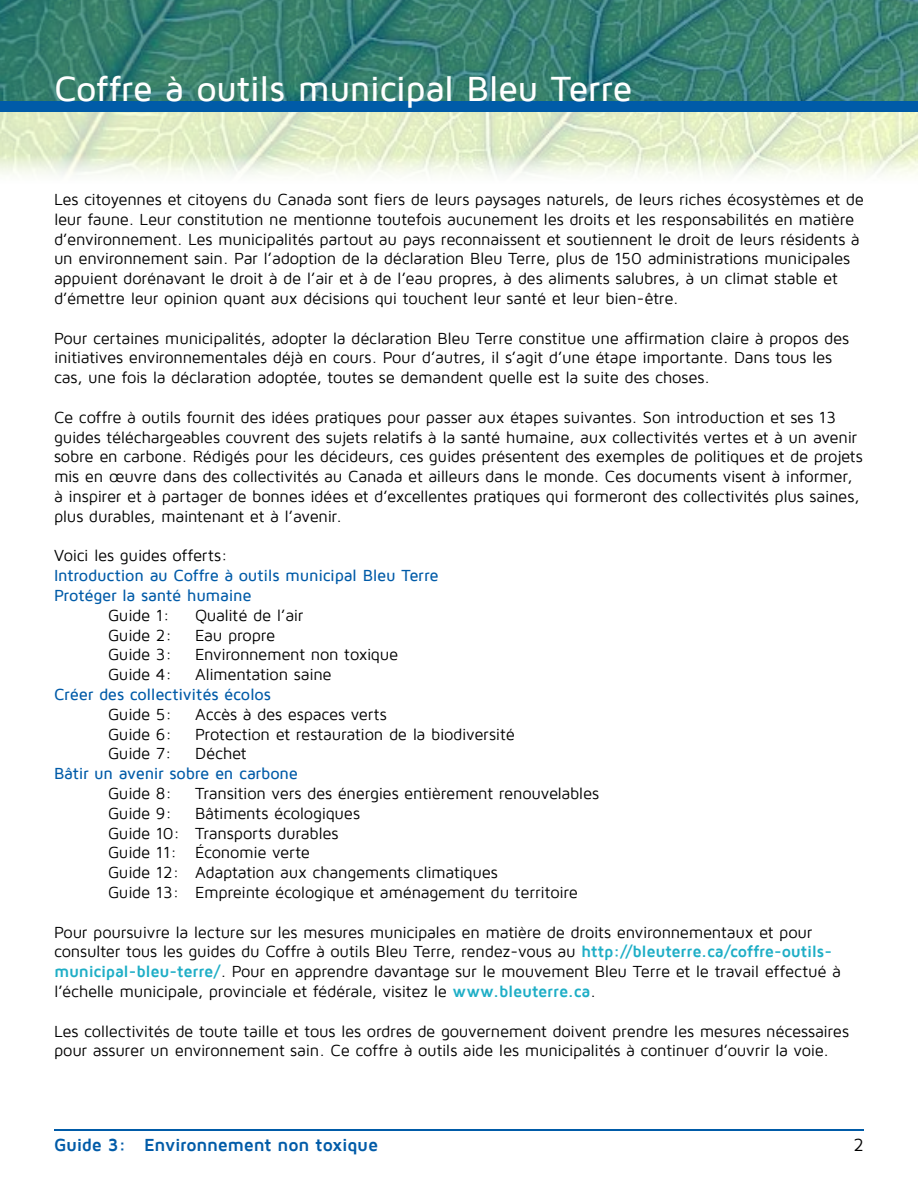
<style>
.page{position:relative;width:918px;height:1188px;background:#fff}
.page>*{position:absolute;margin:0;border:0;box-sizing:border-box;transform-origin:0 0}
.t1{font:500 36px "Maven Pro";letter-spacing:-.015em;color:#fff}
.t2{font:700 18px "Maven Pro";letter-spacing:-.02em;color:#005ba8}
.t3{font:18px "Maven Pro";color:#000}
.t4{font:16.5px/19.8px "Maven Pro";letter-spacing:-.015em;color:#000}
.t5{font:500 16.5px/19.8px "Maven Pro";letter-spacing:-.015em;color:#005ba8}
.s1{font-weight:700;color:#1eaec6}
</style>
<div class="page">
<img style="left:0;top:112px;width:918px;height:63px">
<hr style="left:54px;top:1130px;width:810px;height:1px;background:#005ba8">
<svg style="left:0;top:0;width:917px;height:101px;background:#388071"></svg>
<hr style="left:917px;top:0;width:1px;height:101px;background:#005ba8">
<div style="left:0;top:101px;width:918px;height:11px;background:#005ba8"></div>
<h1 class="t1" style="left:54px;top:70px;width:580px">Coffre à outils municipal Bleu Terre</h1>
<p class="t4" style="left:54px;top:190px;width:812px">Les citoyennes et citoyens du Canada sont fiers de leurs paysages naturels, de leurs riches écosystèmes et de leur faune. Leur constitution ne mentionne toutefois aucunement les droits et les responsabilités en matière d’environnement. Les municipalités partout au pays reconnaissent et soutiennent le droit de leurs résidents à un environnement sain. Par l’adoption de la déclaration Bleu Terre, plus de 150 administrations municipales appuient dorénavant le droit à de l’air et à de l’eau propres, à des aliments salubres, à un climat stable et d’émettre leur opinion quant aux décisions qui touchent leur santé et leur bien-être.</p>
<p class="t4" style="left:54px;top:328px;width:797px">Pour certaines municipalités, adopter la déclaration Bleu Terre constitue une affirmation claire à propos des initiatives environnementales déjà en cours. Pour d’autres, il s’agit d’une étape importante. Dans tous les cas, une fois la déclaration adoptée, toutes se demandent quelle est la suite des choses.</p>
<p class="t4" style="left:54px;top:407px;width:810px">Ce coffre à outils fournit des idées pratiques pour passer aux étapes suivantes. Son introduction et ses 13 guides téléchargeables couvrent des sujets relatifs à la santé humaine, aux collectivités vertes et à un avenir sobre en carbone. Rédigés pour les décideurs, ces guides présentent des exemples de politiques et de projets mis en œuvre dans des collectivités au Canada et ailleurs dans le monde. Ces documents visent à informer, à inspirer et à partager de bonnes idées et d’excellentes pratiques qui formeront des collectivités plus saines, plus durables, maintenant et à l’avenir.</p>
<p class="t4" style="left:54px;top:546px;width:175px">Voici les guides offerts:</p>
<p class="t5" style="left:54px;top:566px;width:386px">Introduction au Coffre à outils municipal Bleu Terre<br>Protéger la santé humaine</p>
<p class="t4" style="left:108px;top:605px;width:63px">Guide 1:</p>
<p class="t4" style="left:195px;top:605px;width:110px">Qualité de l’air</p>
<p class="t4" style="left:108px;top:625px;width:65px">Guide 2:</p>
<p class="t4" style="left:195px;top:625px;width:82px">Eau propre</p>
<p class="t4" style="left:108px;top:645px;width:65px">Guide 3:</p>
<p class="t4" style="left:195px;top:645px;width:205px">Environnement non toxique</p>
<p class="t4" style="left:108px;top:665px;width:66px">Guide 4:</p>
<p class="t4" style="left:195px;top:665px;width:138px">Alimentation saine</p>
<p class="t5" style="left:54px;top:685px;width:219px">Créer des collectivités écolos</p>
<p class="t4" style="left:108px;top:704px;width:65px">Guide 5:</p>
<p class="t4" style="left:195px;top:704px;width:193px">Accès à des espaces verts</p>
<p class="t4" style="left:108px;top:724px;width:65px">Guide 6:</p>
<p class="t4" style="left:195px;top:724px;width:321px">Protection et restauration de la biodiversité</p>
<p class="t4" style="left:108px;top:744px;width:65px">Guide 7:</p>
<p class="t4" style="left:195px;top:744px;width:53px">Déchet</p>
<p class="t5" style="left:54px;top:764px;width:245px">Bâtir un avenir sobre en carbone</p>
<p class="t4" style="left:108px;top:784px;width:65px">Guide 8:</p>
<p class="t4" style="left:195px;top:784px;width:406px">Transition vers des énergies entièrement renouvelables</p>
<p class="t4" style="left:108px;top:803px;width:65px">Guide 9:</p>
<p class="t4" style="left:108px;top:803px;width:471px;text-indent:87px">Bâtiments écologiques<br>Guide 10: Transports durables<br>Guide 11: Économie verte<br>Guide 12: Adaptation aux changements climatiques<br>Guide 13: Empreinte écologique et aménagement du territoire</p>
<p class="t4" style="left:54px;top:922px;width:788px">Pour poursuivre la lecture sur les mesures municipales en matière de droits environnementaux et pour consulter tous les guides du Coffre à outils Bleu Terre, rendez-vous au <span class="s1">http://bleuterre.ca/coffre-outils&shy;municipal-bleu-terre/</span>. Pour en apprendre davantage sur le mouvement Bleu Terre et le travail effectué à l’échelle municipale, provinciale et fédérale, visitez le <span class="s1">www.bleuterre.ca</span>.</p>
<p class="t4" style="left:54px;top:1021px;width:796px">Les collectivités de toute taille et tous les ordres de gouvernement doivent prendre les mesures nécessaires pour assurer un environnement sain. Ce coffre à outils aide les municipalités à continuer d’ouvrir la voie.</p>
<p class="t2" style="left:54px;top:1136px;width:326px">Guide 3: Environnement non toxique</p>
<p class="t3" style="left:854px;top:1136px;width:12px">2</p>
</div>
